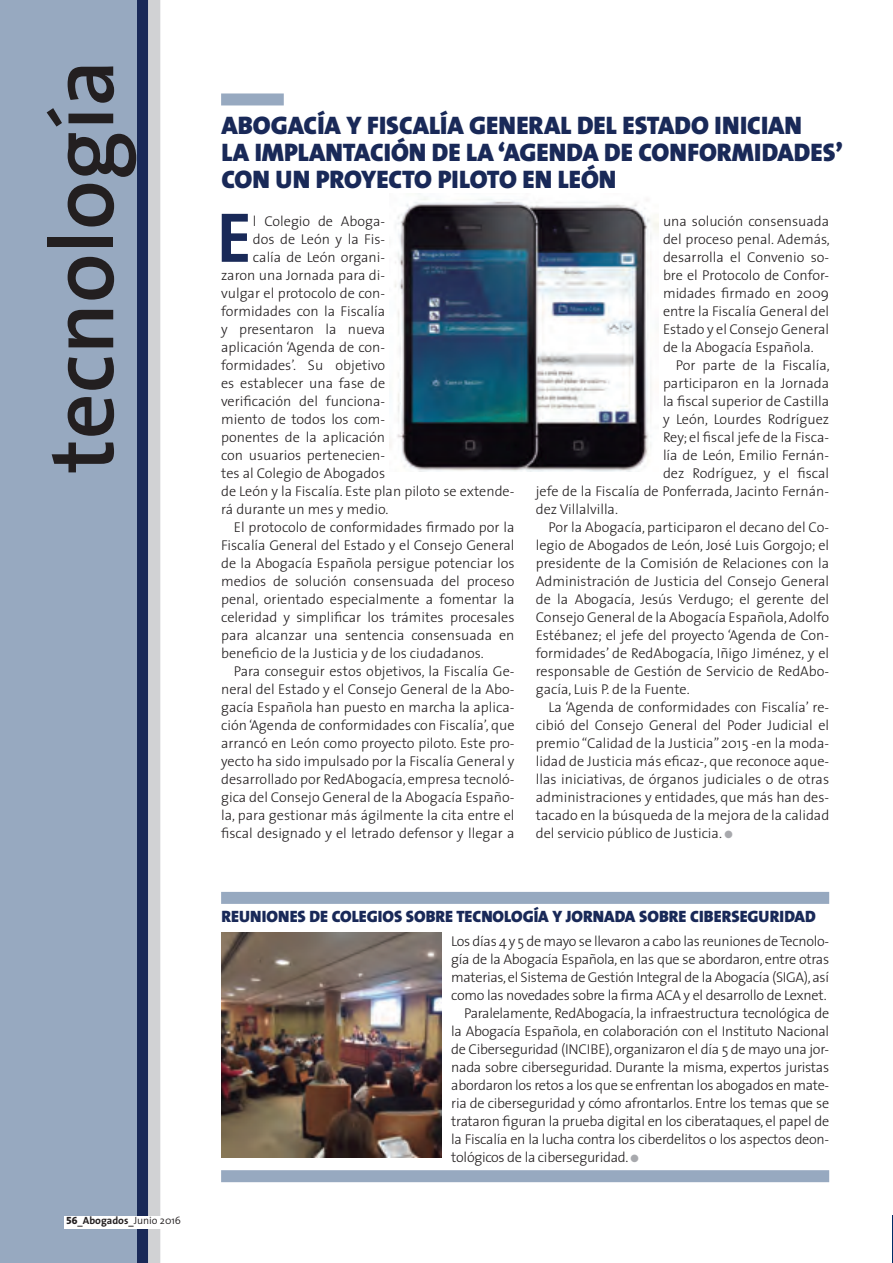
<style>
.page{position:relative;width:893px;height:1263px;background:#fff}
.page>*{position:absolute;margin:0;border:0;box-sizing:border-box;transform-origin:0 0}
.t1{font:600 90px "The Sans";color:#231f20}
.t2{font:700 71.1px "The Sans";color:#192958}
.t3{font:900 25.5px/27px "The Sans";color:#192958}
.t4{font:900 16.5px "The Sans";color:#192958}
.t5{font:300 14.25px/18px "The Sans";color:#231f20;text-align:justify}
.t6{font:300 10.5px "The Sans";color:#231f20}
.s1{font-family:"The Sans Extra Bold Expert";font-weight:400}
.s2{font-weight:600}
.s3{font-weight:700}
.s4{color:#a8a9ad}
</style>
<div class="page">
<div style="left:136px;top:0;width:12px;height:1263px;background:#192958"></div>
<div style="left:0;top:0;width:136px;height:1263px;background:#97a9c0"></div>
<div style="left:148px;top:0;width:12px;height:1263px;background:#d1d2d4"></div>
<div style="left:64px;top:1216px;width:241px;height:12px;background:#fff"></div>
<div style="left:221px;top:93px;width:63px;height:12px;background:#97a9c0"></div>
<img style="left:389px;top:193px;width:270px;height:278px">
<div style="left:221px;top:1170px;width:608px;height:12px;background:#97a9c0"></div>
<div style="left:221px;top:892px;width:608px;height:12px;background:#97a9c0"></div>
<img style="left:221px;top:932px;width:220px;height:226px">
<p class="t1" style="left:8px;top:473px;width:415px;rotate:-90deg">tecnología</p>
<p class="t6" style="left:66px;top:1212px;width:117px"><span class="s1">56</span><span class="s2">_</span><span class="s3">Abogados</span><span class="s2">_</span>Junio 2016</p>
<p class="t3" style="left:221px;top:111px;width:623px">ABOGACÍA Y FISCALÍA GENERAL DEL ESTADO INICIAN<br>LA IMPLANTACIÓN DE LA ‘AGENDA DE CONFORMIDADES’<br>CON UN PROYECTO PILOTO EN LEÓN</p>
<p class="t2" style="left:217px;top:178px;width:37px">E</p>
<p class="t5" style="left:663px;top:212px;width:168px">una solución consensuada del proceso penal. Además, desarrolla el Convenio so&shy;bre el Protocolo de Confor&shy;midades firmado en 2009 entre la Fiscalía General del Estado y el Consejo General de la Abogacía Española.</p>
<p class="t5" style="left:676px;top:355px;width:156px">Por parte de la Fiscalía,</p>
<p class="t5" style="left:663px;top:373px;width:168px">participaron en la Jornada</p>
<p class="t5" style="left:663px;top:391px;width:168px">la fiscal superior de Castilla</p>
<p class="t5" style="left:663px;top:409px;width:168px">y León, Lourdes Rodríguez</p>
<p class="t5" style="left:663px;top:427px;width:168px">Rey; el fiscal jefe de la Fisca-</p>
<p class="t5" style="left:663px;top:445px;width:168px">lía de León, Emilio Fernán-</p>
<p class="t5" style="left:663px;top:463px;width:168px">dez Rodríguez, y el fiscal</p>
<p class="t5" style="left:536px;top:481px;width:295px">jefe de la Fiscalía de Ponferrada, Jacinto Fernán-</p>
<p class="t5" style="left:536px;top:499px;width:84px">dez Villalvilla.</p>
<p class="t5" style="left:536px;top:517px;width:295px;text-indent:13px">Por la Abogacía, participaron el decano del Co&shy;legio de Abogados de León, José Luis Gorgojo; el presidente de la Comisión de Relaciones con la Administración de Justicia del Consejo General de la Abogacía, Jesús Verdugo; el gerente del Consejo General de la Abogacía Española, Adolfo Estébanez; el jefe del proyecto ‘Agenda de Con&shy;formidades’ de RedAbogacía, Iñigo Jiménez, y el responsable de Gestión de Servicio de RedAbo&shy;gacía, Luis P. de la Fuente.</p>
<p class="t5" style="left:536px;top:697px;width:295px;text-indent:13px">La ‘Agenda de conformidades con Fiscalía’ re&shy;cibió del Consejo General del Poder Judicial el premio “Calidad de la Justicia” 2015 -en la moda&shy;lidad de Justicia más eficaz-, que reconoce aque&shy;llas iniciativas, de órganos judiciales o de otras administraciones y entidades, que más han des&shy;tacado en la búsqueda de la mejora de la calidad del servicio público de Justicia. <span class="s4">●</span></p>
<p class="t5" style="left:253px;top:212px;width:134px">l Colegio de Aboga-</p>
<p class="t5" style="left:253px;top:230px;width:134px">dos de León y la Fis-</p>
<p class="t5" style="left:253px;top:248px;width:134px">calía de León organi-</p>
<p class="t5" style="left:221px;top:266px;width:166px">zaron una Jornada para di-</p>
<p class="t5" style="left:221px;top:283px;width:166px">vulgar el protocolo de con-</p>
<p class="t5" style="left:221px;top:301px;width:166px">formidades con la Fiscalía</p>
<p class="t5" style="left:221px;top:319px;width:166px">y presentaron la nueva</p>
<p class="t5" style="left:221px;top:337px;width:166px">aplicación ‘Agenda de con-</p>
<p class="t5" style="left:221px;top:355px;width:166px">formidades’. Su objetivo</p>
<p class="t5" style="left:221px;top:373px;width:166px">es establecer una fase de</p>
<p class="t5" style="left:221px;top:391px;width:166px">verificación del funciona-</p>
<p class="t5" style="left:221px;top:409px;width:166px">miento de todos los com-</p>
<p class="t5" style="left:221px;top:427px;width:166px">ponentes de la aplicación</p>
<p class="t5" style="left:221px;top:445px;width:166px">con usuarios pertenecien-</p>
<p class="t5" style="left:221px;top:463px;width:166px">tes al Colegio de Abogados</p>
<p class="t5" style="left:221px;top:481px;width:295px">de León y la Fiscalía. Este plan piloto se extende-</p>
<p class="t5" style="left:221px;top:499px;width:169px">rá durante un mes y medio.</p>
<p class="t5" style="left:221px;top:517px;width:295px;text-indent:13px">El protocolo de conformidades firmado por la Fiscalía General del Estado y el Consejo General de la Abogacía Española persigue potenciar los medios de solución consensuada del proceso penal, orientado especialmente a fomentar la celeridad y simplificar los trámites procesales para alcanzar una sentencia consensuada en beneficio de la Justicia y de los ciudadanos.</p>
<p class="t5" style="left:221px;top:661px;width:295px;text-indent:13px">Para conseguir estos objetivos, la Fiscalía Ge&shy;neral del Estado y el Consejo General de la Abo&shy;gacía Española han puesto en marcha la aplica&shy;ción ‘Agenda de conformidades con Fiscalía’, que arrancó en León como proyecto piloto. Este pro&shy;yecto ha sido impulsado por la Fiscalía General y desarrollado por RedAbogacía, empresa tecnoló&shy;gica del Consejo General de la Abogacía Españo&shy;la, para gestionar más ágilmente la cita entre el fiscal designado y el letrado defensor y llegar a</p>
<p class="t4" style="left:221px;top:902px;width:596px">REUNIONES DE COLEGIOS SOBRE TECNOLOGÍA Y JORNADA SOBRE CIBERSEGURIDAD</p>
<p class="t5" style="left:451px;top:932px;width:379px">Los días 4 y 5 de mayo se llevaron a cabo las reuniones de Tecnolo&shy;gía de la Abogacía Española, en las que se abordaron, entre otras materias, el Sistema de Gestión Integral de la Abogacía (SIGA), así como las novedades sobre la firma ACA y el desarrollo de Lexnet.</p>
<p class="t5" style="left:451px;top:1003px;width:379px;text-indent:13px">Paralelamente, RedAbogacía, la infraestructura tecnológica de la Abogacía Española, en colaboración con el Instituto Nacional de Ciberseguridad (INCIBE), organizaron el día 5 de mayo una jor&shy;nada sobre ciberseguridad. Durante la misma, expertos juristas abordaron los retos a los que se enfrentan los abogados en mate&shy;ria de ciberseguridad y cómo afrontarlos. Entre los temas que se trataron figuran la prueba digital en los ciberataques, el papel de la Fiscalía en la lucha contra los ciberdelitos o los aspectos deon&shy;tológicos de la ciberseguridad. <span class="s4">●</span></p>
</div>
